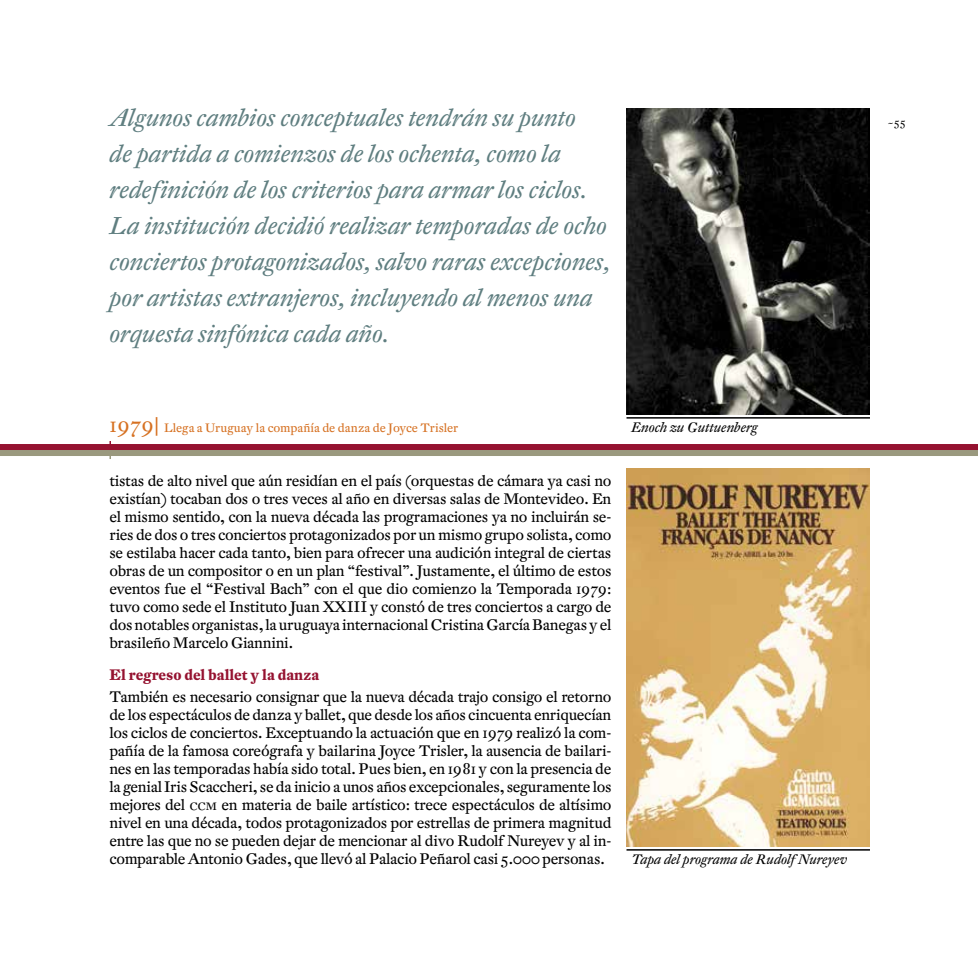
<style>
.page{position:relative;width:978px;height:978px;background:#fff}
.page>*{position:absolute;margin:0;border:0;box-sizing:border-box;transform-origin:0 0}
.t1{font:italic 24px/36px "DTL Fleischmann ST";color:#5f7e80}
.t2{font:15px/18px "DTL Fleischmann ST";letter-spacing:-.02em;color:#000;text-align:justify}
.t3{font:700 15px "DTL Fleischmann T";color:#951230}
.t4{font:italic 13.5px "DTL Fleischmann ST";color:#000}
.t5{font:12px "DTL Fleischmann ST";color:#d67122}
.t6{font:10.5px "DTL Fleischmann ST";color:#000}
.s1{font-size:21px}
.s2{font-size:10.5px}
</style>
<div class="page">
<img style="left:626px;top:468px;width:244px;height:378px">
<hr style="left:626px;top:849px;width:244px;height:2px;background:#000">
<div style="left:0;top:450px;width:978px;height:6px;background:#9a997e"></div>
<div style="left:0;top:444px;width:978px;height:6px;background:#951230"></div>
<img style="left:626px;top:108px;width:244px;height:306px">
<hr style="left:626px;top:417px;width:244px;height:2px;background:#000">
<p class="t1" style="left:110px;top:100px;width:502px">Algunos cambios conceptuales tendrán su punto<br>de partida a comienzos de los ochenta, como la redefinición de los criterios para armar los ciclos.<br>La institución decidió realizar temporadas de ocho conciertos protagonizados, salvo raras excepciones, por artistas extranjeros, incluyendo al menos una orquesta sinfónica cada año.</p>
<p class="t5" style="left:110px;top:420px;width:350px"><span class="s1">1979|</span> Llega a Uruguay la compañía de danza de Joyce Trisler</p>
<p class="t4" style="left:631px;top:419px;width:128px">Enoch zu Guttuenberg</p>
<p class="t2" style="left:110px;top:472px;width:504px">tistas de alto nivel que aún residían en el país (orquestas de cámara ya casi no existían) tocaban dos o tres veces al año en diversas salas de Montevideo. En el mismo sentido, con la nueva década las programaciones ya no incluirán se&shy;ries de dos o tres conciertos protagonizados por un mismo grupo solista, como se estilaba hacer cada tanto, bien para ofrecer una audición integral de ciertas obras de un compositor o en un plan “festival”. Justamente, el último de estos eventos fue el “Festival Bach” con el que dio comienzo la Temporada 1979: tuvo como sede el Instituto Juan XXIII y constó de tres conciertos a cargo de dos notables organistas, la uruguaya internacional Cristina García Banegas y el brasileño Marcelo Giannini.</p>
<p class="t3" style="left:110px;top:665px;width:211px">El regreso del ballet y la danza</p>
<p class="t2" style="left:109px;top:688px;width:504px">También es necesario consignar que la nueva década trajo consigo el retorno de los espectáculos de danza y ballet, que desde los años cincuenta enriquecían los ciclos de conciertos. Exceptuando la actuación que en 1979 realizó la com&shy;pañía de la famosa coreógrafa y bailarina Joyce Trisler, la ausencia de bailari&shy;nes en las temporadas había sido total. Pues bien, en 1981 y con la presencia de la genial Iris Scaccheri, se da inicio a unos años excepcionales, seguramente los mejores del <span class="s2">CCM</span> en materia de baile artístico: trece espectáculos de altísimo nivel en una década, todos protagonizados por estrellas de primera magnitud entre las que no se pueden dejar de mencionar al divo Rudolf Nureyev y al in&shy;comparable Antonio Gades, que llevó al Palacio Peñarol casi 5.000 personas.</p>
<p class="t4" style="left:631px;top:851px;width:218px">Tapa del programa de Rudolf Nureyev</p>
<p class="t6" style="left:888px;top:116px;width:19px">~55</p>
</div>
